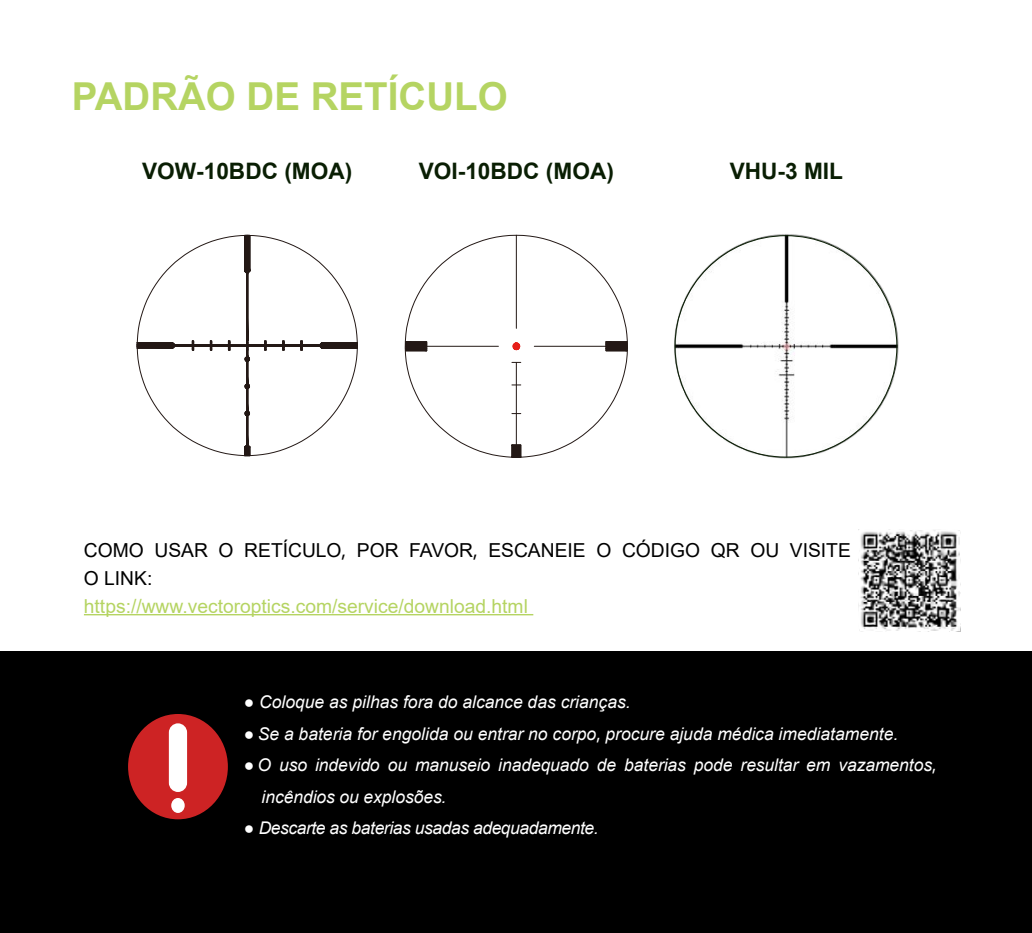
<style>
.page{position:relative;width:1032px;height:933px;background:#fff}
.page>*{position:absolute;margin:0;border:0;box-sizing:border-box;transform-origin:0 0}
.t1{font:700 38.5px "Arial";color:#b5d462}
.t2{font:700 22.75px "Arial";color:#091e03}
.t3{font:19.25px/28px "Arial";color:#000}
.t4{font:19.25px "Arial";color:#b5d462}
.t5{font:italic 17.5px/31.5px "Arial";letter-spacing:-.005em;color:#fff}
.t6{font:italic 17.5px "Arial";letter-spacing:-.025em;color:#fff}
.s1{font-family:"Microsoft Ya Hei"}
.s2{font-family:"Microsoft Ya Hei";font-style:normal}
.s3{color:#000}
</style>
<div class="page">
<div style="left:0;top:651px;width:1032px;height:282px;background:#000"></div>
<hr style="left:84px;top:614px;width:449px;height:1px;background:#b5d462">
<img style="left:859px;top:530px;width:101px;height:101px">
<div style="left:128px;top:714px;width:100px;height:105px;background:#cd2324;border-radius:50%"></div>
<div style="left:169px;top:723px;width:18px;height:69px;background:#fff;border-radius:9px"></div>
<div style="left:171px;top:798px;width:14px;height:15px;background:#fff;border-radius:50%"></div>
<svg style="left:136px;top:234px;width:222px;height:222px"></svg>
<hr style="left:247px;top:272px;width:1px;height:173px;background:#231815">
<hr style="left:175px;top:345px;width:145px;height:1px;background:#231815">
<svg style="left:404px;top:234px;width:224px;height:224px"></svg>
<svg style="left:510px;top:342px;width:13px;height:8px"></svg>
<div style="left:606px;top:341px;width:21px;height:10px;border:1px solid #231815"></div>
<hr style="left:516px;top:235px;width:1px;height:93px;background:#231815">
<hr style="left:427px;top:346px;width:71px;height:1px;background:#231815">
<div style="left:405px;top:341px;width:22px;height:10px;border:1px solid #231815"></div>
<hr style="left:516px;top:362px;width:1px;height:83px;background:#231815">
<div style="left:511px;top:444px;width:10px;height:13px;border:1px solid #231815"></div>
<img style="left:673px;top:233px;width:226px;height:226px;border-radius:113px">
<img style="left:860px;top:530px;width:99px;height:100px">
<h1 class="t1" style="left:72px;top:69px;width:437px">PADRÃO DE RETÍCULO</h1>
<h2 class="t2" style="left:142px;top:155px;width:212px">VOW-10BDC (MOA)</h2>
<h2 class="t2" style="left:419px;top:155px;width:197px">VOI-10BDC (MOA)</h2>
<h2 class="t2" style="left:730px;top:155px;width:115px">VHU-3 MIL</h2>
<p class="t3" style="left:84px;top:536px;width:768px">COMO USAR O RETÍCULO<span class="s1">,</span> POR FAVOR<span class="s1">,</span> ESCANEIE O CÓDIGO QR OU VISITE<br>O LINK:</p>
<p class="t4" style="left:84px;top:592px;width:445px">https://www.vectoroptics.com/service/download.html</p>
<p class="t5" style="left:244px;top:686px;width:388px">● Coloque as pilhas fora do alcance das crianças.</p>
<p class="t5" style="left:244px;top:718px;width:656px">● Se a bateria for engolida ou entrar no corpo<span class="s2">,</span> procure ajuda médica imediatamente.</p>
<p class="t5" style="left:244px;top:749px;width:694px">● O uso indevido ou manuseio inadequado de baterias pode resultar em vazamentos<span class="s2">,<br></span><span class="s3">11</span>incêndios ou explosões.</p>
<p class="t6" style="left:244px;top:817px;width:357px">● Descarte as baterias usadas adequadamente.</p>
</div>
